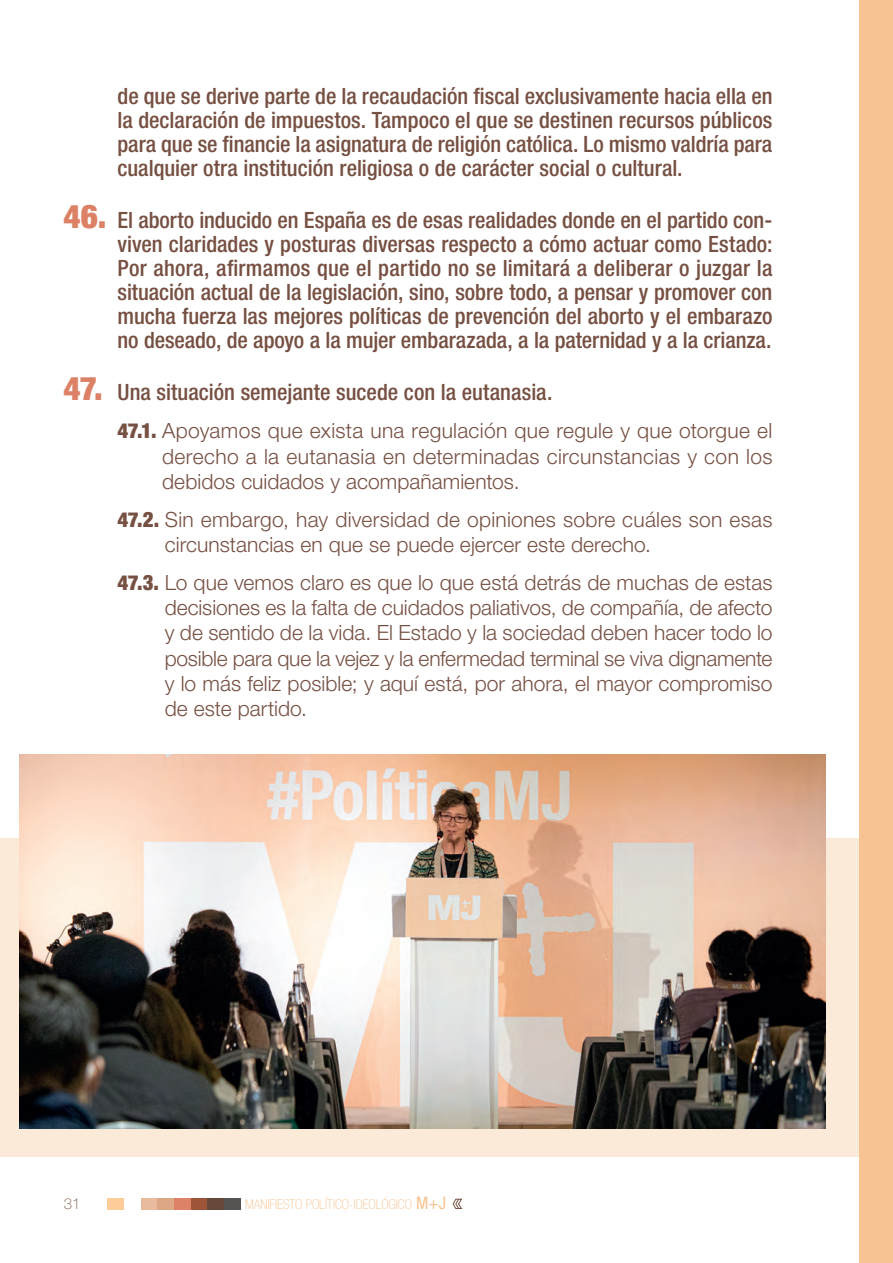
<style>
.page{position:relative;width:893px;height:1263px;background:#fff}
.page>*{position:absolute;margin:0;border:0;box-sizing:border-box;transform-origin:0 0}
.Sub_Paragraph{font:500 condensed 22.5px/24px "Helvetica Neue LT Pro";color:#765042;text-align:justify}
.Sub_Paragraph-2{font:300 21px/25.2px "Helvetica Neue LT Pro";letter-spacing:.005em;color:#765043;text-align:justify}
.t1{font:100 15px "Helvetica Neue LT Pro";color:#765042}
.t2{font:100 condensed 13.5px "Helvetica Neue LT Pro";color:#f7c393}
.s1{font-family:"Helvetica Neue";font-weight:900;font-size:33px;color:#dc8166}
.s2{font-family:"Helvetica Neue";font-weight:900;font-stretch:condensed}
.s3{font-weight:400;font-size:17.4px}
</style>
<div class="page">
<div style="left:860px;top:0;width:33px;height:1263px;background:#f7c393"></div>
<svg style="left:452px;top:1198px;width:10px;height:11px"></svg>
<div style="left:107px;top:1198px;width:17px;height:12px;background:#fdcc99"></div>
<div style="left:141px;top:1198px;width:16px;height:12px;background:#e8bb9f"></div>
<div style="left:157px;top:1198px;width:17px;height:12px;background:#dda685"></div>
<div style="left:174px;top:1198px;width:17px;height:12px;background:#dd8266"></div>
<div style="left:191px;top:1198px;width:16px;height:12px;background:#9c5538"></div>
<div style="left:207px;top:1198px;width:17px;height:12px;background:#67493c"></div>
<div style="left:224px;top:1198px;width:17px;height:12px;background:#585353"></div>
<div style="left:0;top:838px;width:860px;height:318px;background:#fcead9"></div>
<img style="left:20px;top:754px;width:805px;height:374px">
<p class="Sub_Paragraph" style="left:118px;top:83px;width:657px">de que se derive parte de la recaudación fiscal exclusivamente hacia ella en la declaración de impuestos. Tampoco el que se destinen recursos públicos para que se financie la asignatura de religión católica. Lo mismo valdría para cualquier otra institución religiosa o de carácter social o cultural.</p>
<p class="Sub_Paragraph" style="left:118px;top:208px;width:656px;text-indent:-54px"><span class="s1">46.</span> El aborto inducido en España es de esas realidades donde en el partido con&shy;viven claridades y posturas diversas respecto a cómo actuar como Estado:<br>Por ahora, afirmamos que el partido no se limitará a deliberar o juzgar la situación actual de la legislación, sino, sobre todo, a pensar y promover con mucha fuerza las mejores políticas de prevención del aborto y el embarazo no deseado, de apoyo a la mujer embarazada, a la paternidad y a la crianza.</p>
<p class="Sub_Paragraph" style="left:64px;top:380px;width:490px"><span class="s1">47.</span> Una situación semejante sucede con la eutanasia.</p>
<p class="Sub_Paragraph-2" style="left:162px;top:418px;width:612px;text-indent:-45px"><span class="s2">47.1.</span> Apoyamos que exista una regulación que regule y que otorgue el derecho a la eutanasia en determinadas circunstancias y con los debidos cuidados y acompañamientos.</p>
<p class="Sub_Paragraph-2" style="left:165px;top:506px;width:609px;text-indent:-47px"><span class="s2">47.2.</span> Sin embargo, hay diversidad de opiniones sobre cuáles son esas circunstancias en que se puede ejercer este derecho.</p>
<p class="Sub_Paragraph-2" style="left:165px;top:569px;width:609px;text-indent:-47px"><span class="s2">47.3.</span> Lo que vemos claro es que lo que está detrás de muchas de estas decisiones es la falta de cuidados paliativos, de compañía, de afecto y de sentido de la vida. El Estado y la sociedad deben hacer todo lo posible para que la vejez y la enfermedad terminal se viva dignamente y lo más feliz posible; y aquí está, por ahora, el mayor compromiso de este partido.</p>
<p class="t1" style="left:64px;top:1195px;width:18px">31</p>
<p class="t2" style="left:245px;top:1197px;width:203px">MANIFIESTO POLÍTICO-IDEOLÓGICO <span class="s3">M+J</span></p>
</div>
